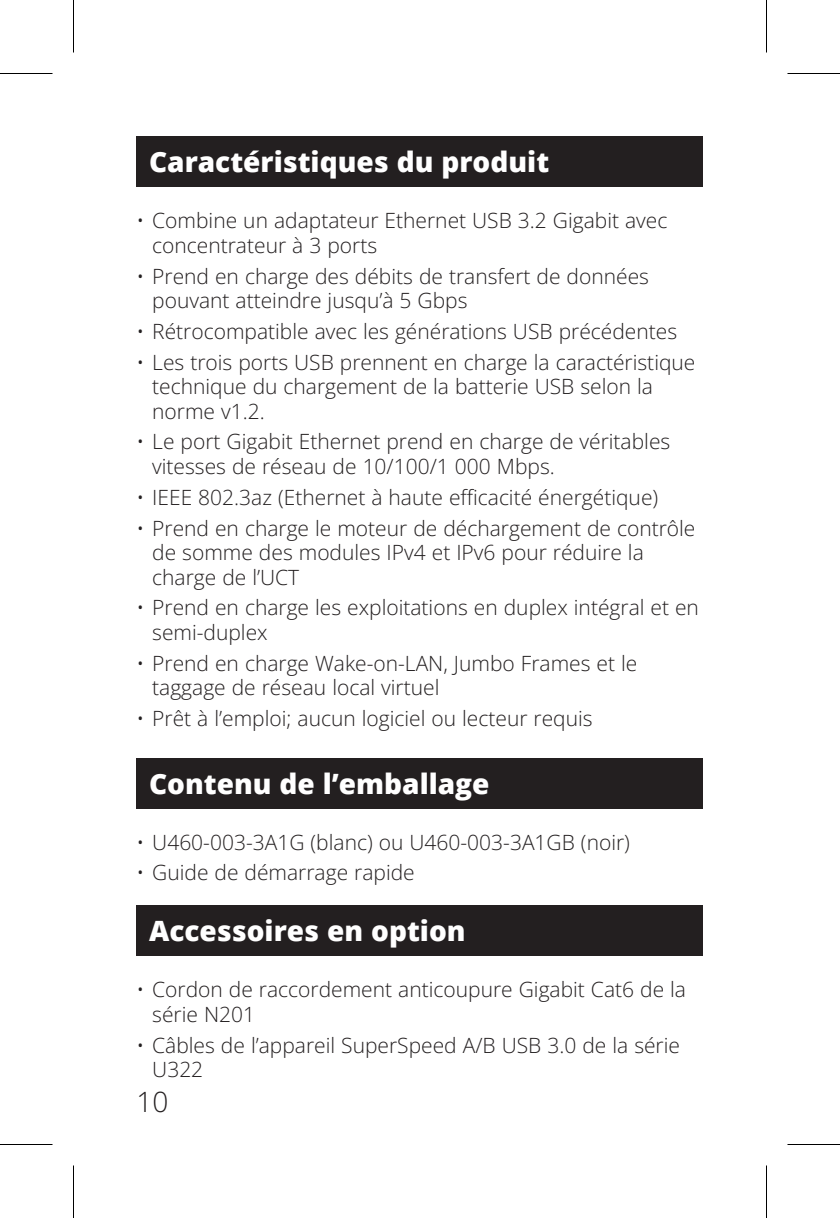
<style>
.page{position:relative;width:840px;height:1218px;background:#fff}
.page>*{position:absolute;margin:0;border:0;box-sizing:border-box;transform-origin:0 0}
.t1{font:800 28px "Open Sans";color:#fff}
.t2{font:28px "Open Sans";color:#231f20}
.t3{font:21px/24.5px "Open Sans";color:#231f20}
</style>
<div class="page">
<div style="left:136px;top:136px;width:567px;height:51px;background:#231f20"></div>
<div style="left:136px;top:758px;width:567px;height:50px;background:#231f20"></div>
<div style="left:136px;top:906px;width:567px;height:50px;background:#231f20"></div>
<hr style="left:0;top:73px;width:52px;height:1px;background:#000">
<hr style="left:788px;top:73px;width:52px;height:1px;background:#000">
<hr style="left:0;top:1144px;width:52px;height:1px;background:#000">
<hr style="left:788px;top:1144px;width:52px;height:1px;background:#000">
<hr style="left:73px;top:0;width:1px;height:52px;background:#000">
<hr style="left:73px;top:1166px;width:1px;height:52px;background:#000">
<hr style="left:766px;top:0;width:1px;height:52px;background:#000">
<hr style="left:766px;top:1166px;width:1px;height:52px;background:#000">
<p class="t1" style="left:149px;top:141px;width:402px">Caractéristiques du produit</p>
<p class="t3" style="left:152px;top:208px;width:517px;text-indent:-16px">• Combine un adaptateur Ethernet USB 3.2 Gigabit avec concentrateur à 3 ports</p>
<p class="t3" style="left:152px;top:263px;width:498px;text-indent:-16px">• Prend en charge des débits de transfert de données pouvant atteindre jusqu’à 5 Gbps</p>
<p class="t3" style="left:136px;top:318px;width:542px">• Rétrocompatible avec les générations USB précédentes</p>
<p class="t3" style="left:152px;top:349px;width:545px;text-indent:-16px">• Les trois ports USB prennent en charge la caractéristique technique du chargement de la batterie USB selon la norme v1.2.</p>
<p class="t3" style="left:152px;top:429px;width:520px;text-indent:-16px">• Le port Gigabit Ethernet prend en charge de véritables vitesses de réseau de 10/100/1 000 Mbps.</p>
<p class="t3" style="left:136px;top:484px;width:523px">• IEEE 802.3az (Ethernet à haute efficacité énergétique)</p>
<p class="t3" style="left:152px;top:515px;width:545px;text-indent:-16px">• Prend en charge le moteur de déchargement de contrôle de somme des modules IPv4 et IPv6 pour réduire la charge de l’UCT</p>
<p class="t3" style="left:152px;top:595px;width:548px;text-indent:-16px">• Prend en charge les exploitations en duplex intégral et en semi-duplex</p>
<p class="t3" style="left:152px;top:650px;width:487px;text-indent:-16px">• Prend en charge Wake-on-LAN, Jumbo Frames et le taggage de réseau local virtuel</p>
<p class="t3" style="left:136px;top:706px;width:458px">• Prêt à l’emploi; aucun logiciel ou lecteur requis</p>
<p class="t1" style="left:149px;top:762px;width:342px">Contenu de l’emballage</p>
<p class="t3" style="left:136px;top:829px;width:495px">• U460-003-3A1G (blanc) ou U460-003-3A1GB (noir)</p>
<p class="t3" style="left:136px;top:860px;width:280px">• Guide de démarrage rapide</p>
<p class="t1" style="left:149px;top:910px;width:318px">Accessoires en option</p>
<p class="t3" style="left:152px;top:977px;width:535px;text-indent:-16px">• Cordon de raccordement anticoupure Gigabit Cat6 de la série N201</p>
<p class="t3" style="left:152px;top:1032px;width:529px;text-indent:-16px">• Câbles de l’appareil SuperSpeed A/B USB 3.0 de la série<br>U322</p>
<h1 class="t2" style="left:136px;top:1083px;width:33px">10</h1>
</div>
